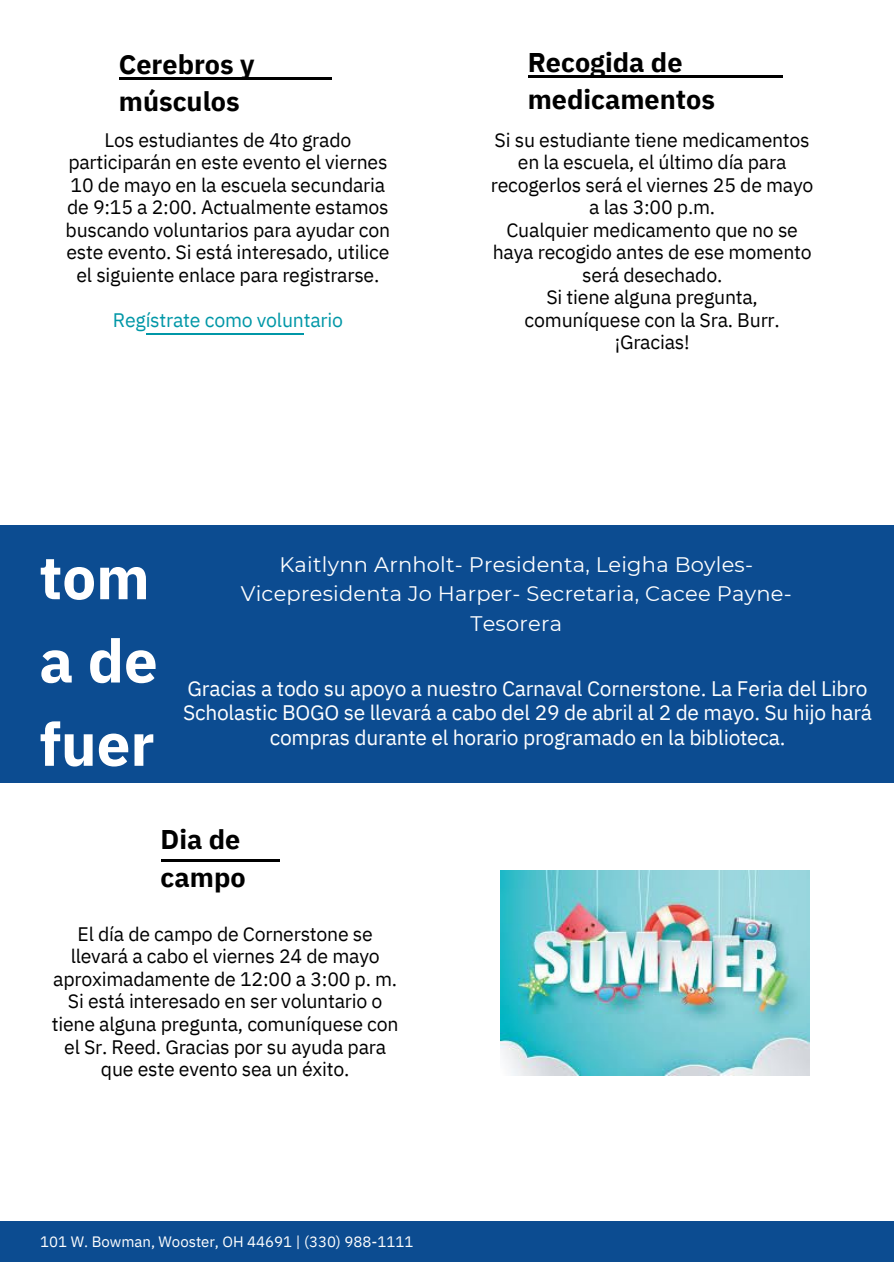
<style>
.page{position:relative;width:894px;height:1264px;background:#fff}
.page>*{position:absolute;margin:0;border:0;box-sizing:border-box;transform-origin:0 0}
.t1{font:700 60px/83.2px "IBM Plex Sans";color:#fff}
.t2{font:700 27px/37.2px "IBM Plex Sans";color:#000}
.t3{font:21px/24.8px "IBM Plex Sans";letter-spacing:-.01em;color:#fff;text-align:center}
.t4{font:21px/29.2px "Montserrat";letter-spacing:.01em;color:#fff;text-align:center}
.t5{font:19.5px/22.5px "IBM Plex Sans";letter-spacing:-.01em;color:#000;text-align:center}
.t6{font:19.5px "IBM Plex Sans";letter-spacing:-.01em;color:#0097a7}
.t7{font:15px "IBM Plex Sans";color:#fff}
</style>
<div class="page">
<hr style="left:119px;top:77px;width:212px;height:3px;background:#000">
<hr style="left:146px;top:333px;width:157px;height:2px;background:#0097a7">
<hr style="left:161px;top:859px;width:119px;height:3px;background:#000">
<div style="left:0;top:1220px;width:893px;height:43px;background:#0c4c91"></div>
<div style="left:0;top:525px;width:893px;height:258px;background:#0c4c91"></div>
<hr style="left:527px;top:75px;width:255px;height:3px;background:#000">
<img style="left:500px;top:870px;width:309px;height:205px">
<h3 class="t2" style="left:119px;top:45px;width:137px">Cerebros y músculos</h3>
<h3 class="t2" style="left:527px;top:43px;width:189px">Recogida de medicamentos</h3>
<p class="t5" style="left:66px;top:128px;width:326px">Los estudiantes de 4to grado participarán en este evento el viernes 10 de mayo en la escuela secundaria de 9:15 a 2:00. Actualmente estamos buscando voluntarios para ayudar con este evento. Si está interesado, utilice el siguiente enlace para registrarse.</p>
<h3 class="t6" style="left:113px;top:307px;width:231px">Regístrate como voluntario</h3>
<h3 class="t5" style="left:490px;top:128px;width:324px">Si su estudiante tiene medicamentos en la escuela, el último día para recogerlos será el viernes 25 de mayo a las 3:00 p.m.<br>Cualquier medicamento que no se haya recogido antes de ese momento será desechado.<br>Si tiene alguna pregunta, comuníquese con la Sra. Burr. ¡Gracias!</h3>
<h2 class="t1" style="left:39px;top:535px;width:120px">tom a de fuer</h2>
<h2 class="t4" style="left:241px;top:550px;width:552px">Kaitlynn Arnholt- Presidenta, Leigha Boyles-<br>Vicepresidenta Jo Harper- Secretaria, Cacee Payne-<br>Tesorera</h2>
<h3 class="t3" style="left:183px;top:675px;width:690px">Gracias a todo su apoyo a nuestro Carnaval Cornerstone. La Feria del Libro<br>Scholastic BOGO se llevará a cabo del 29 de abril al 2 de mayo. Su hijo hará compras durante el horario programado en la biblioteca.</h3>
<p class="t2" style="left:161px;top:820px;width:86px">Dia de campo</p>
<p class="t5" style="left:52px;top:922px;width:348px">El día de campo de Cornerstone se llevará a cabo el viernes 24 de mayo aproximadamente de 12:00 a 3:00 p. m.<br>Si está interesado en ser voluntario o tiene alguna pregunta, comuníquese con el Sr. Reed. Gracias por su ayuda para que este evento sea un éxito.</p>
<p class="t7" style="left:40px;top:1231px;width:374px">101 W. Bowman, Wooster, OH 44691 | (330) 988-1111</p>
</div>
